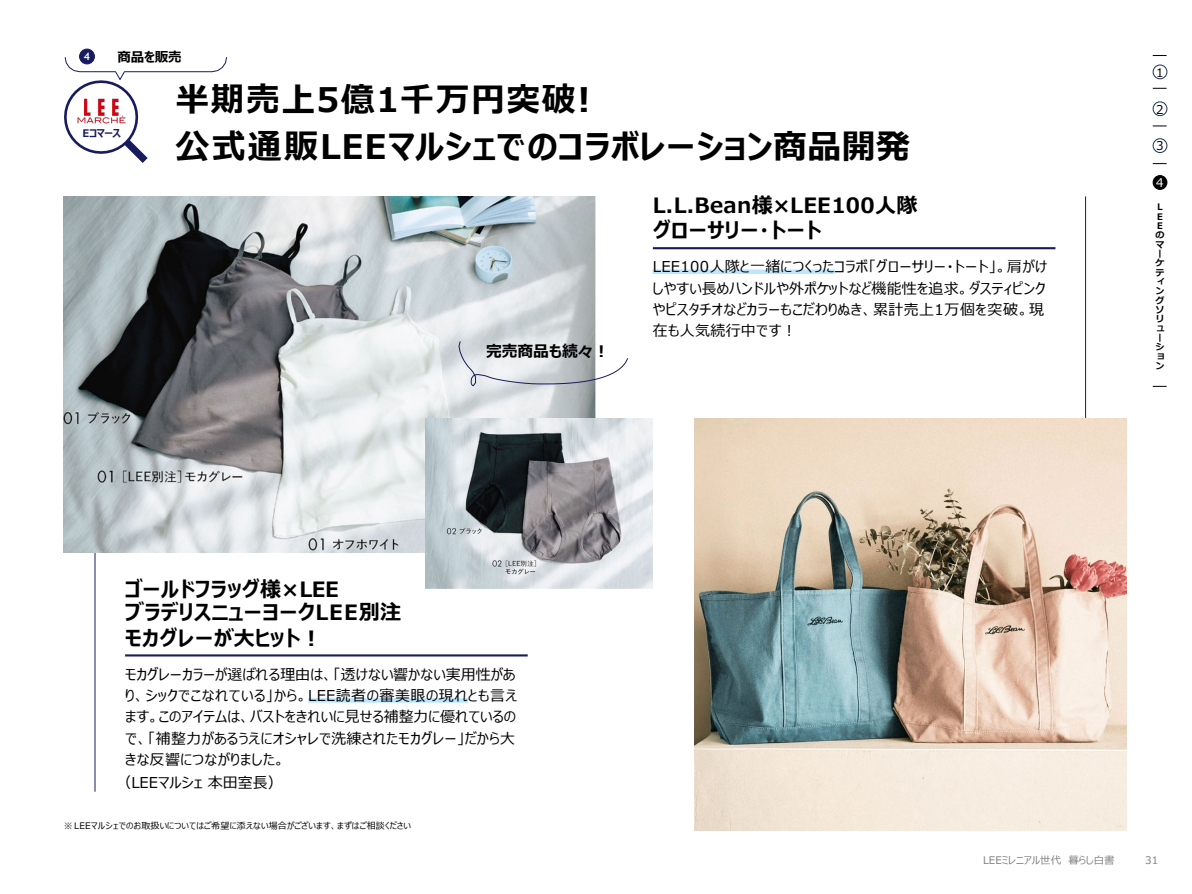
<style>
.page{position:relative;width:1192px;height:894px;background:#fff}
.page>*{position:absolute;margin:0;border:0;box-sizing:border-box;transform-origin:0 0}
.t1{font:700 33.9px "Meiryo UI";letter-spacing:.025em;color:#000}
.t2{font:700 33.9px "Meiryo UI";letter-spacing:.045em;color:#000}
.t3{font:700 21px/25.5px "Meiryo UI";letter-spacing:.015em;color:#000}
.t4{font:700 15.9px "Meiryo UI";letter-spacing:-.01em;color:#000}
.t5{font:15px/21.3px "Meiryo UI";letter-spacing:.02em;color:#000}
.t6{font:15px "Meiryo UI";color:#000}
.t7{font:700 13.5px "Meiryo UI";letter-spacing:-.015em;color:#000}
.t8{font:12px "Meiryo UI";color:#000}
.t9{font:12px "Meiryo UI";color:#fff}
.t10{font:10.5px "Meiryo UI";color:#7f7f7f}
.t11{font:700 10.5px "Meiryo UI";letter-spacing:-.065em;color:#181b5e}
.t12{font:700 10.5px "Trebuchet MS";color:#fff}
.t13{font:9px "Meiryo UI";letter-spacing:.02em;color:#000}
.t14{font:700 9px/9.3px "Meiryo UI";color:#000}
</style>
<div class="page">
<hr style="left:308px;top:698px;width:160px;height:4px;background:#bae7ff">
<div style="left:652px;top:269px;width:182px;height:5px;background:#bae7ff"></div>
<hr style="left:652px;top:247px;width:403px;height:2px;background:#181b5e">
<hr style="left:1084px;top:196px;width:1px;height:258px;background:#181b5e">
<img style="left:694px;top:418px;width:432px;height:412px">
<hr style="left:125px;top:654px;width:402px;height:2px;background:#181b5e">
<hr style="left:95px;top:533px;width:1px;height:258px;background:#181b5e">
<img style="left:64px;top:196px;width:531px;height:356px">
<svg style="left:458px;top:340px;width:170px;height:46px"></svg>
<img style="left:425px;top:418px;width:227px;height:170px">
<svg style="left:64px;top:57px;width:163px;height:106px"></svg>
<div style="left:80px;top:49px;width:14px;height:15px;background:#181b5e;border-radius:50%"></div>
<div style="left:79px;top:49px;width:16px;height:15px;border:1px solid #181b5e;border-radius:50%"></div>
<svg style="left:1152px;top:55px;width:14px;height:1px"></svg>
<svg style="left:1152px;top:88px;width:14px;height:1px"></svg>
<svg style="left:1152px;top:126px;width:14px;height:1px"></svg>
<svg style="left:1152px;top:163px;width:14px;height:1px"></svg>
<svg style="left:1152px;top:386px;width:14px;height:1px"></svg>
<div style="left:1152px;top:65px;width:14px;height:14px;border:1px solid #1c334e;border-radius:50%"></div>
<div style="left:1152px;top:101px;width:14px;height:15px;border:1px solid #1c334e;border-radius:50%"></div>
<div style="left:1152px;top:138px;width:14px;height:15px;border:1px solid #1c334e;border-radius:50%"></div>
<div style="left:1152px;top:175px;width:14px;height:14px;background:#000;border-radius:50%"></div>
<div style="left:1152px;top:175px;width:14px;height:15px;border:1px solid #000;border-radius:50%"></div>
<p class="t12" style="left:84px;top:50px;width:8px">4</p>
<p class="t7" style="left:117px;top:48px;width:66px">商品を販売</p>
<p class="t2" style="left:175px;top:76px;width:416px">半期売上5億1千万円突破!</p>
<p class="t11" style="left:82px;top:126px;width:40px">Eコマース</p>
<p class="t1" style="left:175px;top:122px;width:736px">公式通販LEEマルシェでのコラボレーション商品開発</p>
<p class="t3" style="left:652px;top:193px;width:266px">L.L.Bean様×LEE100人隊グローサリー・トート</p>
<p class="t4" style="left:486px;top:340px;width:124px">完売商品も続々︕</p>
<p class="t5" style="left:652px;top:257px;width:396px">LEE100人隊と一緒につくったコラボ「グローサリー・トート」。肩がけしやすい長めハンドルや外ポケットなど機能性を追求。ダスティピンクやピスタチオなどカラーもこだわりぬき、累計売上1万個を突破。現在も人気続行中です︕</p>
<p class="t3" style="left:125px;top:577px;width:215px">ゴールドフラッグ様×LEE</p>
<p class="t3" style="left:125px;top:600px;width:278px">ブラデリスニューヨークLEE別注モカグレーが大ヒット︕</p>
<p class="t5" style="left:125px;top:664px;width:393px">モカグレーカラーが選ばれる理由は、「透けない響かない実用性があり、シックでこなれている」から。LEE読者の審美眼の現れとも言えます。このアイテムは、バストをきれいに見せる補整力に優れているので、「補整力があるうえにオシャレで洗練されたモカグレー」だから大きな反響につながりました。</p>
<p class="t6" style="left:116px;top:772px;width:168px">（LEEマルシェ本田室長）</p>
<p class="t13" style="left:64px;top:819px;width:348px">※LEEマルシェでのお取扱いについてはご希望に添えない場合がございます、まずはご相談ください</p>
<p class="t8" style="left:1155px;top:64px;width:9px">1</p>
<p class="t8" style="left:1155px;top:101px;width:9px">2</p>
<p class="t8" style="left:1155px;top:138px;width:9px">3</p>
<p class="t9" style="left:1155px;top:175px;width:9px">4</p>
<p class="t14" style="left:1155px;top:203px;width:10px">Ｌ<br>Ｅ<br>Ｅのマーケティングソリューション</p>
<p class="t10" style="left:982px;top:853px;width:133px">LEEミレニアル世代 暮らし白書</p>
<p class="t10" style="left:1144px;top:853px;width:14px">31</p>
</div>
